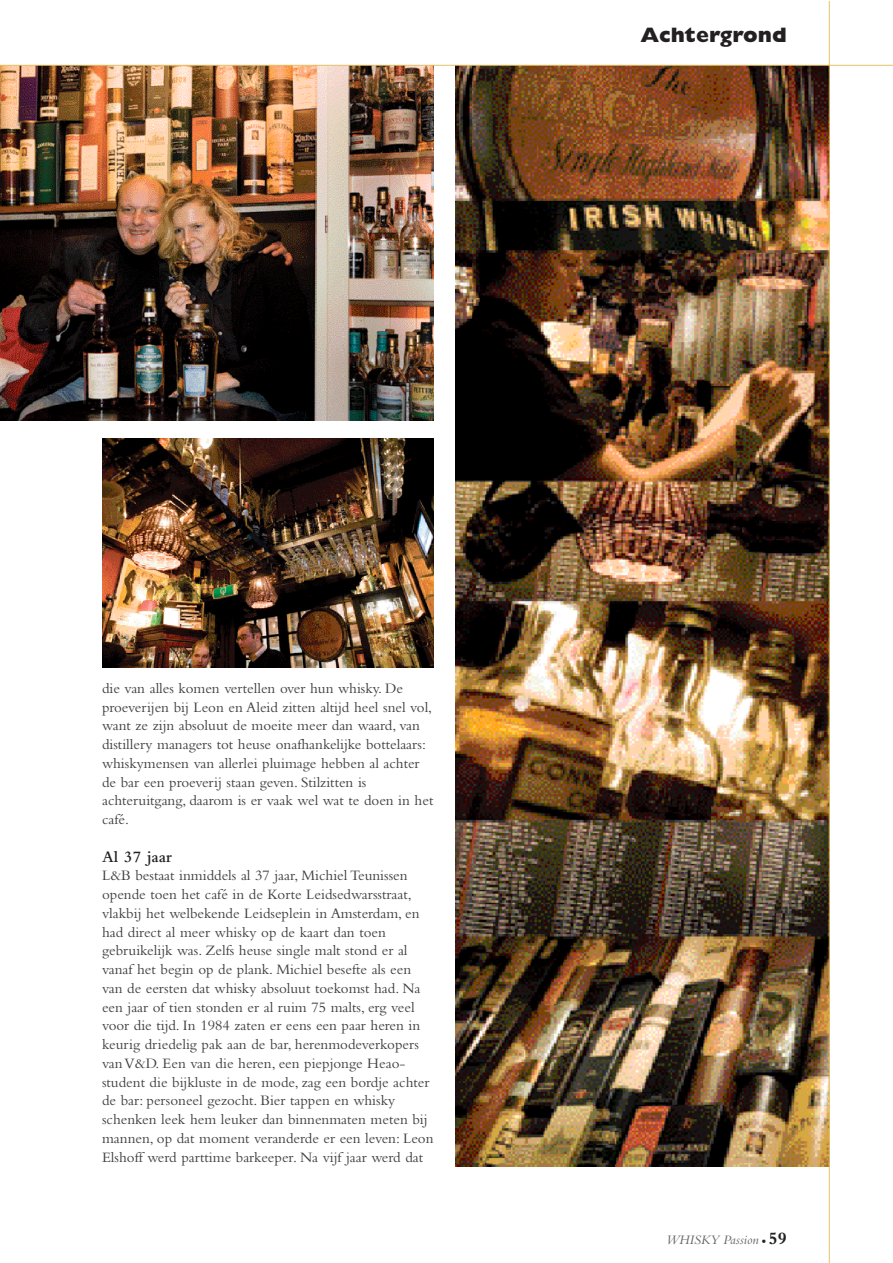
<style>
.page{position:relative;width:893px;height:1263px;background:#fff}
.page>*{position:absolute;margin:0;border:0;box-sizing:border-box;transform-origin:0 0}
.t1{font:800 21px "Gill Sans";color:#232021}
.t2{font:600 16.5px "Bembo";color:#232021}
.t3{font:15px/18.8px "Bembo";color:#403e3f}
.t4{font:italic 13.5px "Bembo";color:#666566}
.s1{font-weight:700;font-style:normal;font-size:18px;color:#232021}
</style>
<div class="page">
<img style="left:0;top:1px;width:893px;height:1262px">
<h1 class="t1" style="left:640px;top:27px;width:148px">Achtergrond</h1>
<p class="t3" style="left:102px;top:680px;width:333px">die van alles komen vertellen over hun whisky. De proeverijen bij Leon en Aleid zitten altijd heel snel vol, want ze zijn absoluut de moeite meer dan waard, van distillery managers tot heuse onafhankelijke bottelaars: whiskymensen van allerlei pluimage hebben al achter de bar een proeverij staan geven. Stilzitten is achteruitgang, daarom is er vaak wel wat te doen in het café.</p>
<p class="t2" style="left:102px;top:851px;width:72px">Al 37 jaar</p>
<p class="t3" style="left:102px;top:868px;width:333px">L&amp;B bestaat inmiddels al 37 jaar, Michiel Teunissen opende toen het café in de Korte Leidsedwarsstraat, vlakbij het welbekende Leidseplein in Amsterdam, en had direct al meer whisky op de kaart dan toen gebruikelijk was. Zelfs heuse single malt stond er al vanaf het begin op de plank. Michiel besefte als een van de eersten dat whisky absoluut toekomst had. Na een jaar of tien stonden er al ruim 75 malts, erg veel voor die tijd. In 1984 zaten er eens een paar heren in keurig driedelig pak aan de bar, herenmodeverkopers van V&amp;D. Een van die heren, een piepjonge Heao&shy;student die bijkluste in de mode, zag een bordje achter de bar: personeel gezocht. Bier tappen en whisky schenken leek hem leuker dan binnenmaten meten bij mannen, op dat moment veranderde er een leven: Leon Elshoff werd parttime barkeeper. Na vijf jaar werd dat</p>
<p class="t4" style="left:666px;top:1235px;width:122px">WHISKY Passion <sub>•</sub> <span class="s1">59</span></p>
</div>
